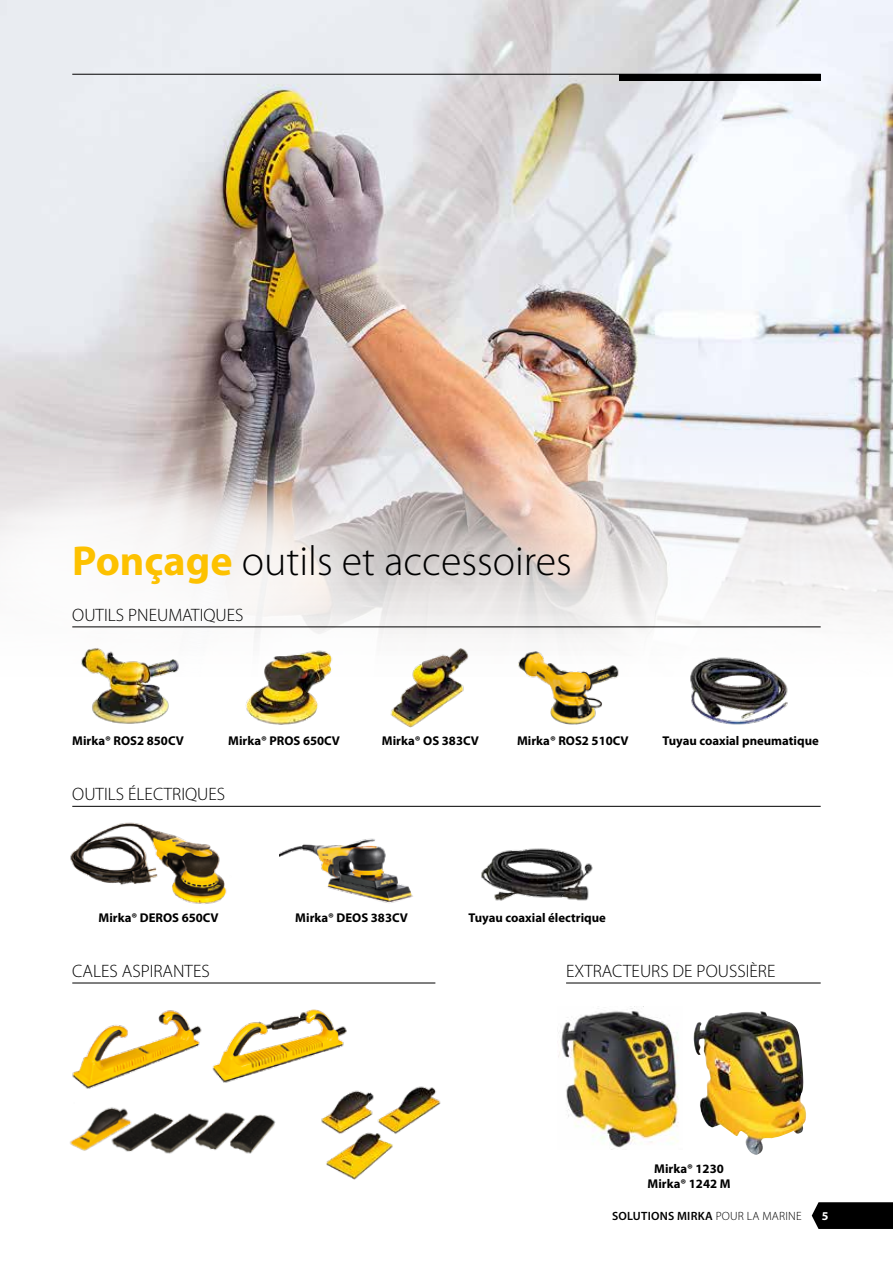
<style>
.page{position:relative;width:893px;height:1263px;background:#fff}
.page>*{position:absolute;margin:0;border:0;box-sizing:border-box;transform-origin:0 0}
.t1{font:300 42px "Myriad Pro";color:#000}
.t2{font:300 18px "Myriad Pro";color:#000}
.t3{font:700 12.75px/15px "Myriad Pro";color:#000;text-align:center}
.t4{font:600 12px "Myriad Pro";letter-spacing:.02em;color:#000}
.t5{font:700 12px "Myriad Pro";color:#fff}
.s1{font-weight:700;color:#fdc100}
.s2{font-weight:300}
</style>
<div class="page">
<img style="left:0;top:0;width:893px;height:642px">
<hr style="left:72px;top:74px;width:749px;height:1px;background:#000">
<div style="left:619px;top:74px;width:202px;height:7px;background:#000"></div>
<svg style="left:812px;top:1202px;width:81px;height:27px;background:#0c0c0c"></svg>
<svg style="left:0;top:474px;width:358px;height:168px;fill:#f7f5f4"></svg>
<img style="left:690px;top:657px;width:98px;height:68px">
<img style="left:81px;top:648px;width:98px;height:76px">
<img style="left:518px;top:651px;width:101px;height:74px">
<img style="left:245px;top:650px;width:87px;height:75px">
<img style="left:390px;top:648px;width:79px;height:79px">
<hr style="left:72px;top:626px;width:749px;height:1px;background:#000">
<img style="left:481px;top:848px;width:112px;height:53px">
<img style="left:70px;top:822px;width:157px;height:82px">
<img style="left:280px;top:838px;width:133px;height:65px">
<hr style="left:72px;top:806px;width:749px;height:1px;background:#000">
<img style="left:70px;top:1107px;width:206px;height:47px">
<img style="left:321px;top:1090px;width:47px;height:37px">
<img style="left:368px;top:1086px;width:73px;height:47px">
<img style="left:326px;top:1127px;width:72px;height:53px">
<img style="left:72px;top:1010px;width:130px;height:79px">
<img style="left:212px;top:1009px;width:135px;height:74px">
<hr style="left:72px;top:983px;width:363px;height:1px;background:#000">
<hr style="left:566px;top:983px;width:255px;height:1px;background:#000">
<img style="left:693px;top:1011px;width:114px;height:144px">
<img style="left:558px;top:1006px;width:121px;height:142px">
<h1 class="t1" style="left:72px;top:537px;width:501px"><span class="s1">Ponçage</span> outils et accessoires</h1>
<h2 class="t2" style="left:72px;top:605px;width:173px">OUTILS PNEUMATIQUES</h2>
<p class="t3" style="left:72px;top:732px;width:113px">Mirka® ROS2 850CV</p>
<p class="t3" style="left:228px;top:732px;width:113px">Mirka® PROS 650CV</p>
<p class="t3" style="left:382px;top:732px;width:98px">Mirka® OS 383CV</p>
<p class="t3" style="left:517px;top:732px;width:113px">Mirka® ROS2 510CV</p>
<p class="t3" style="left:662px;top:732px;width:158px">Tuyau coaxial pneumatique</p>
<h2 class="t2" style="left:72px;top:784px;width:154px">OUTILS ÉLECTRIQUES</h2>
<p class="t3" style="left:99px;top:910px;width:122px">Mirka® DEROS 650CV</p>
<p class="t3" style="left:295px;top:910px;width:114px">Mirka® DEOS 383CV</p>
<p class="t3" style="left:468px;top:910px;width:139px">Tuyau coaxial électrique</p>
<h2 class="t2" style="left:72px;top:961px;width:139px">CALES ASPIRANTES</h2>
<h2 class="t2" style="left:566px;top:961px;width:211px">EXTRACTEURS DE POUSSIÈRE</h2>
<p class="t3" style="left:648px;top:1161px;width:84px">Mirka® 1230<br>Mirka® 1242 M</p>
<p class="t4" style="left:612px;top:1209px;width:191px">SOLUTIONS MIRKA <span class="s2">POUR LA MARINE</span></p>
<p class="t5" style="left:822px;top:1208px;width:8px">5</p>
</div>
